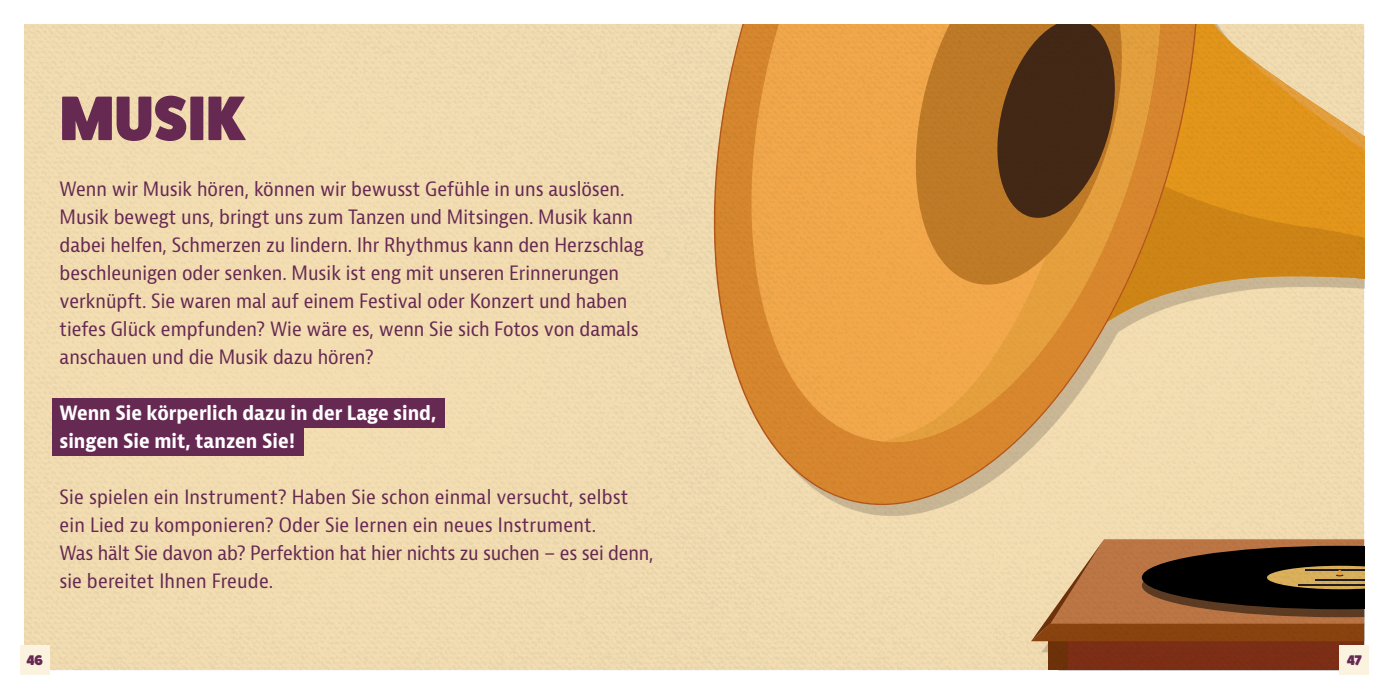
<style>
.page{position:relative;width:1389px;height:695px;background:#fff}
.page>*{position:absolute;margin:0;border:0;box-sizing:border-box;transform-origin:0 0}
.Introtext{font:800 63px "Fat Frank";letter-spacing:.01em;color:#662952}
.Introtext-2{font:condensed 19.25px/28px "Bernina Sans";color:#662952}
.Introtext-3{font:700 condensed 19.25px "Bernina Sans";color:#fff}
.t1{font:800 14px "Fat Frank";color:#662952}
</style>
<div class="page">
<img style="left:25px;top:25px;width:1339px;height:645px">
<div style="left:52px;top:426px;width:252px;height:29px;background:#662952"></div>
<div style="left:52px;top:398px;width:393px;height:29px;background:#662952"></div>
<div style="left:1339px;top:645px;width:30px;height:30px;background:#fbf3e0"></div>
<div style="left:20px;top:645px;width:30px;height:30px;background:#fbf3e0"></div>
<p class="Introtext" style="left:60px;top:83px;width:187px">MUSIK</p>
<p class="Introtext-2" style="left:60px;top:175px;width:586px">Wenn wir Musik hören, können wir bewusst Gefühle in uns auslösen.<br>Musik bewegt uns, bringt uns zum Tanzen und Mitsingen. Musik kann dabei helfen, Schmerzen zu lindern. Ihr Rhythmus kann den Herzschlag beschleunigen oder senken. Musik ist eng mit unseren Erinnerungen verknüpft. Sie waren mal auf einem Festival oder Konzert und haben tiefes Glück empfunden? Wie wäre es, wenn Sie sich Fotos von damals anschauen und die Musik dazu hören?</p>
<p class="Introtext-3" style="left:60px;top:401px;width:378px">Wenn Sie körperlich dazu in der Lage sind,</p>
<p class="Introtext-3" style="left:60px;top:429px;width:237px">singen Sie mit, tanzen Sie!</p>
<p class="Introtext-2" style="left:60px;top:483px;width:596px">Sie spielen ein Instrument? Haben Sie schon einmal versucht, selbst ein Lied zu komponieren? Oder Sie lernen ein neues Instrument.<br>Was hält Sie davon ab? Perfektion hat hier nichts zu suchen – es sei denn, sie bereitet Ihnen Freude.</p>
<p class="t1" style="left:26px;top:652px;width:18px">46</p>
<p class="t1" style="left:1347px;top:652px;width:16px">47</p>
</div>
